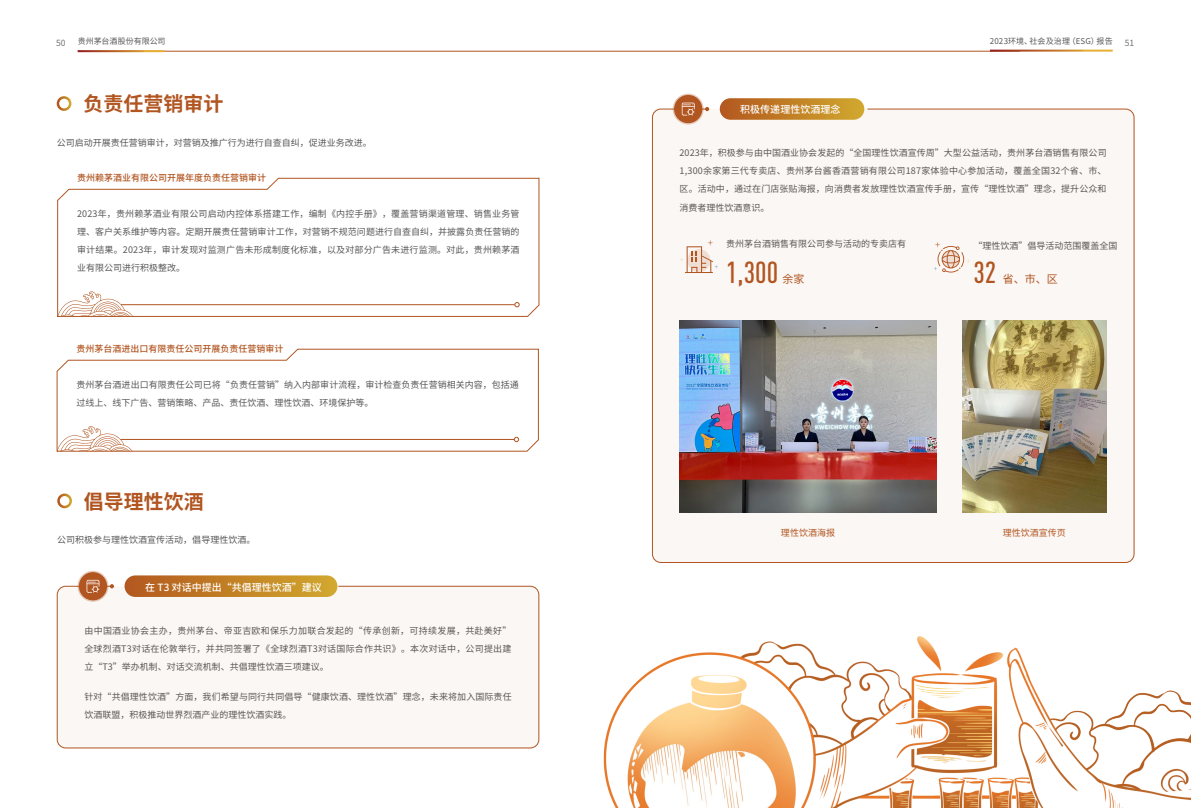
<style>
.page{position:relative;width:1191px;height:808px;background:#fff}
.page>*{position:absolute;margin:0;border:0;box-sizing:border-box;transform-origin:0 0}
.t1{font:500 30px "DIN Cond";color:#b15521}
.t2{font:700 20px "Source Han Sans CN";color:#b15521}
.t3{font:11px "Source Han Sans CN";color:#b15521}
.t4{font:500 10px "Source Han Sans CN";color:#fff}
.t5{font:9px/18px "Source Han Sans CN";letter-spacing:.005em;color:#595757;text-align:justify}
.t6{font:500 9px "Source Han Sans CN";color:#b15521}
.t7{font:9px "Source Han Sans CN";color:#b15521}
.t8{font:8.5px "Source Han Sans CN";color:#727171}
.t9{font:8px "Source Han Sans CN";letter-spacing:.01em;color:#595757}
</style>
<div class="page">
<hr style="left:78px;top:51px;width:942px;height:1px;background:#b15521">
<hr style="left:990px;top:50px;width:122px;height:2px;background:#fff">
<hr style="left:78px;top:50px;width:86px;height:2px;background:#fff">
<div style="left:57px;top:493px;width:15px;height:15px;border:2px solid #fff;border-radius:50%"></div>
<div style="left:57px;top:586px;width:482px;height:162px;background:#fbf7f4;border-radius:9px"></div>
<div style="left:57px;top:586px;width:482px;height:162px;border:1px solid #b15521;border-radius:9px"></div>
<svg style="left:77px;top:571px;width:31px;height:31px"></svg>
<svg style="left:110px;top:584px;width:4px;height:4px"></svg>
<div style="left:79px;top:572px;width:28px;height:28px;background:#b15521;border-radius:50%"></div>
<svg style="left:87px;top:580px;width:12px;height:13px"></svg>
<div style="left:125px;top:575px;width:212px;height:22px;background:linear-gradient(to right,#b3581e,#d1a82e);border-radius:11px"></div>
<div style="left:57px;top:96px;width:14px;height:15px;border:2px solid #fff;border-radius:50%"></div>
<svg style="left:57px;top:178px;width:483px;height:139px"></svg>
<hr style="left:121px;top:304px;width:394px;height:1px;background:#b15521">
<svg style="left:514px;top:302px;width:5px;height:5px"></svg>
<svg style="left:57px;top:291px;width:76px;height:26px"></svg>
<svg style="left:56px;top:348px;width:483px;height:104px"></svg>
<hr style="left:120px;top:439px;width:394px;height:1px;background:#b15521">
<svg style="left:514px;top:437px;width:5px;height:5px"></svg>
<svg style="left:57px;top:426px;width:76px;height:25px"></svg>
<div style="left:652px;top:109px;width:482px;height:454px;background:#fbf7f4;border-radius:9px"></div>
<svg style="left:672px;top:94px;width:31px;height:31px"></svg>
<svg style="left:705px;top:107px;width:4px;height:4px"></svg>
<div style="left:674px;top:95px;width:28px;height:28px;background:#b15521;border-radius:50%"></div>
<svg style="left:682px;top:103px;width:12px;height:12px"></svg>
<div style="left:720px;top:98px;width:144px;height:22px;background:linear-gradient(to right,#b3581e,#d1a82e);border-radius:11px"></div>
<img style="left:679px;top:320px;width:257px;height:193px">
<img style="left:962px;top:320px;width:144px;height:193px">
<img style="left:603px;top:556px;width:588px;height:252px">
<svg style="left:680px;top:240px;width:38px;height:33px"></svg>
<svg style="left:934px;top:242px;width:36px;height:31px"></svg>
<p class="t8" style="left:56px;top:38px;width:11px">50</p>
<p class="t9" style="left:78px;top:37px;width:89px">贵州茅台酒股份有限公司</p>
<p class="t9" style="left:990px;top:37px;width:124px">2023环境、社会及治理（ESG）报告</p>
<p class="t8" style="left:1124px;top:38px;width:11px">51</p>
<h2 class="t2" style="left:83px;top:94px;width:141px">负责任营销审计</h2>
<p class="t5" style="left:57px;top:134px;width:316px">公司启动开展责任营销审计，对营销及推广行为进行自查自纠，促进业务改进。</p>
<p class="t6" style="left:77px;top:173px;width:191px">贵州赖茅酒业有限公司开展年度负责任营销审计</p>
<p class="t5" style="left:77px;top:205px;width:444px">2023年，贵州赖茅酒业有限公司启动内控体系搭建工作，编制《内控手册》，覆盖营销渠道管理、销售业务管理、客户关系维护等内容。定期开展责任营销审计工作，对营销不规范问题进行自查自纠，并披露负责任营销的审计结果。2023年，审计发现对监测广告未形成制度化标准，以及对部分广告未进行监测。对此，贵州赖茅酒业有限公司进行积极整改。</p>
<p class="t6" style="left:76px;top:344px;width:209px">贵州茅台酒进出口有限责任公司开展负责任营销审计</p>
<p class="t5" style="left:76px;top:376px;width:444px">贵州茅台酒进出口有限责任公司已将“负责任营销”纳入内部审计流程，审计检查负责任营销相关内容，包括通过线上、线下广告、营销策略、产品、责任饮酒、理性饮酒、环境保护等。</p>
<h2 class="t2" style="left:84px;top:491px;width:121px">倡导理性饮酒</h2>
<p class="t5" style="left:57px;top:531px;width:199px">公司积极参与理性饮酒宣传活动，倡导理性饮酒。</p>
<p class="t4" style="left:145px;top:581px;width:178px">在 T3 对话中提出“共倡理性饮酒”建议</p>
<p class="t5" style="left:84px;top:622px;width:428px">由中国酒业协会主办，贵州茅台、帝亚吉欧和保乐力加联合发起的“传承创新，可持续发展，共赴美好”全球烈酒T3对话在伦敦举行，并共同签署了《全球烈酒T3对话国际合作共识》。本次对话中，公司提出建立“T3”举办机制、对话交流机制、共倡理性饮酒三项建议。</p>
<p class="t5" style="left:84px;top:688px;width:429px">针对“共倡理性饮酒”方面，我们希望与同行共同倡导“健康饮酒、理性饮酒”理念，未来将加入国际责任饮酒联盟，积极推动世界烈酒产业的理性饮酒实践。</p>
<p class="t4" style="left:740px;top:103px;width:101px">积极传递理性饮酒理念</p>
<p class="t5" style="left:679px;top:144px;width:428px">2023年，积极参与由中国酒业协会发起的“全国理性饮酒宣传周”大型公益活动，贵州茅台酒销售有限公司1,300余家第三代专卖店、贵州茅台酱香酒营销有限公司187家体验中心参加活动，覆盖全国32个省、市、区。活动中，通过在门店张贴海报，向消费者发放理性饮酒宣传手册，宣传“理性饮酒”理念，提升公众和消费者理性饮酒意识。</p>
<p class="t5" style="left:726px;top:235px;width:181px">贵州茅台酒销售有限公司参与活动的专卖店有</p>
<p class="t3" style="left:782px;top:273px;width:23px">余家</p>
<h1 class="t1" style="left:973px;top:255px;width:24px">32</h1>
<p class="t5" style="left:973px;top:237px;width:145px">“理性饮酒”倡导活动范围覆盖全国</p>
<p class="t3" style="left:1002px;top:272px;width:56px">省、市、区</p>
<h1 class="t1" style="left:726px;top:254px;width:53px">1,300</h1>
<p class="t7" style="left:781px;top:528px;width:55px">理性饮酒海报</p>
<p class="t7" style="left:1003px;top:528px;width:65px">理性饮酒宣传页</p>
</div>
